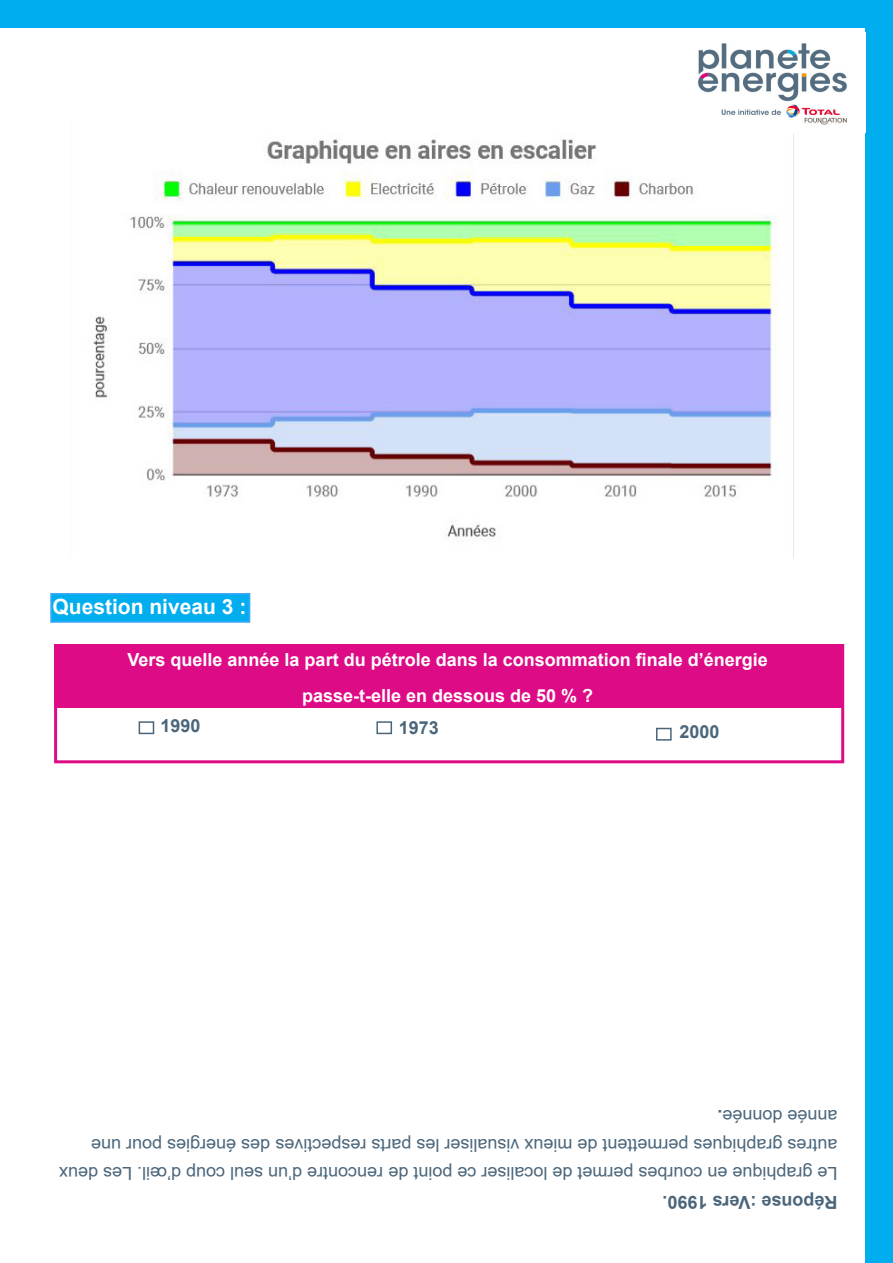
<style>
.page{position:relative;width:893px;height:1263px;background:#fff}
.page>*{position:absolute;margin:0;border:0;box-sizing:border-box;transform-origin:0 0}
.t1{font:700 21px "Arial";color:#fff}
.t2{font:18px/28.5px "Arial";color:#4b667b}
.t3{font:700 18px "Arial";color:#fff}
.t4{font:700 18px "Arial";color:#4b667b}
.s1{font-weight:700}
</style>
<div class="page">
<div style="left:865px;top:2px;width:28px;height:1261px;background:#00aeef"></div>
<div style="left:0;top:0;width:893px;height:28px;background:#00aeef"></div>
<img style="left:93px;top:139px;width:685px;height:401px">
<div style="left:54px;top:644px;width:790px;height:119px;border:3px solid #de0b86"></div>
<div style="left:50px;top:593px;width:200px;height:30px;background:#00aeef;border:2px solid #3fa9f5"></div>
<div style="left:54px;top:644px;width:787px;height:64px;background:#de0b86"></div>
<div style="left:139px;top:721px;width:15px;height:13px;border:2px solid #4b667b"></div>
<div style="left:656px;top:728px;width:16px;height:13px;border:2px solid #4b667b"></div>
<div style="left:376px;top:721px;width:16px;height:13px;border:2px solid #4b667b"></div>
<img style="left:698px;top:43px;width:149px;height:82px">
<p class="t1" style="left:53px;top:591px;width:195px">Question niveau 3 :</p>
<p class="t3" style="left:128px;top:647px;width:642px">Vers quelle année la part du pétrole dans la consommation finale d’énergie</p>
<p class="t3" style="left:302px;top:683px;width:293px">passe-t-elle en dessous de 50 % ?</p>
<p class="t4" style="left:161px;top:712px;width:42px">1990</p>
<p class="t4" style="left:399px;top:715px;width:42px">1973</p>
<p class="t4" style="left:679px;top:719px;width:42px">2000</p>
<p class="t2" style="left:838px;top:1188px;width:780px;rotate:-180deg">Le graphique en courbes permet de localiser ce point de rencontre d’un seul coup d’œil. Les deux autres graphiques permettent de mieux visualiser les parts respectives des énergies pour une année donnée<span class="s1">.</span></p>
<p class="t4" style="left:838px;top:1215px;width:177px;rotate:-180deg">Réponse :Vers 1990.</p>
</div>
